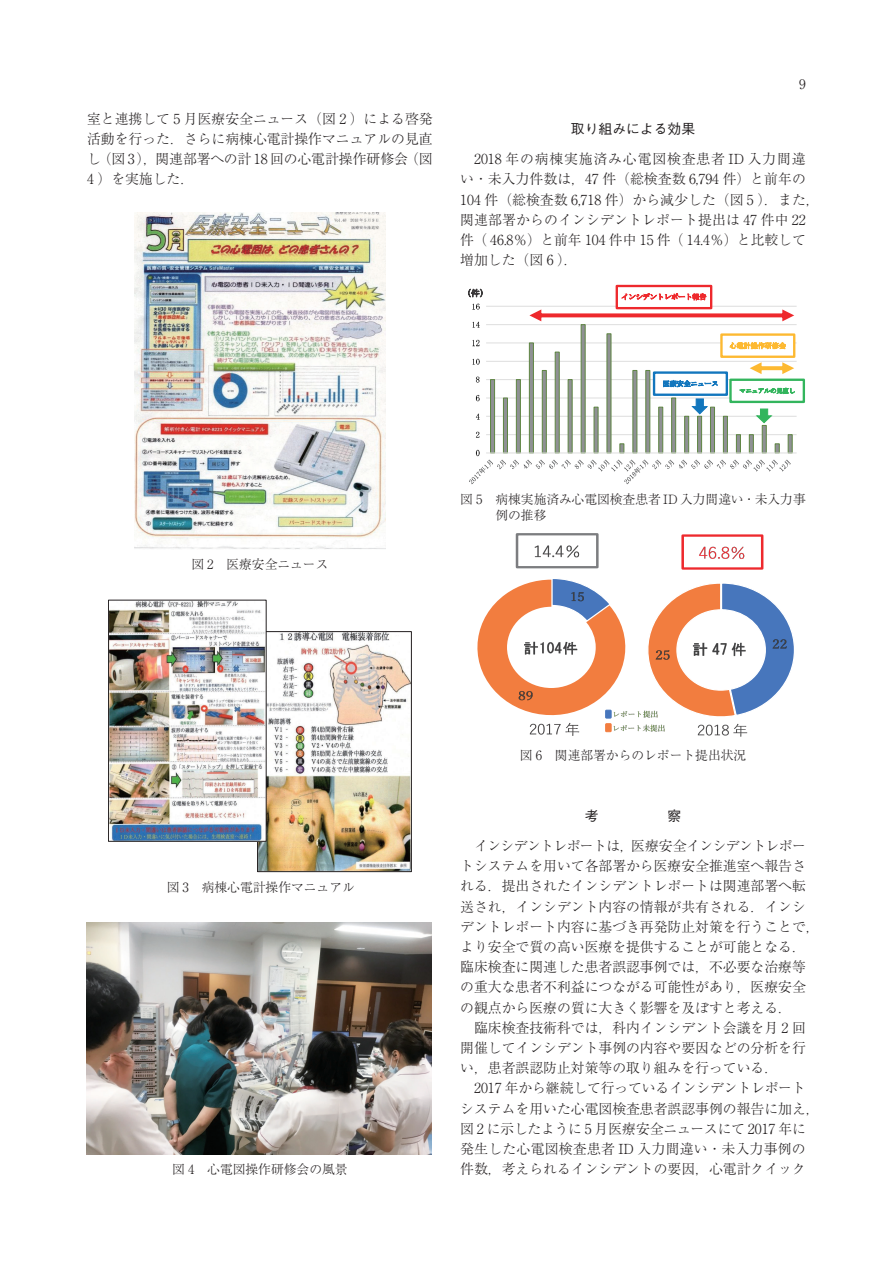
<style>
.page{position:relative;width:893px;height:1263px;background:#fff}
.page>*{position:absolute;margin:0;border:0;box-sizing:border-box;transform-origin:0 0}
.t1{font:300 13.8px/20.2px "Ryumin Pr 5";color:#231f20}
.t2{font:500 13.8px "Gothic BBB Pr 5";color:#231f20}
.t3{font:300 13.35px "Ryumin Pr 5";color:#231f20}
.t4{font:300 12.75px/15.9px "Ryumin Pr 5";color:#231f20}
</style>
<div class="page">
<img style="left:135px;top:213px;width:250px;height:336px">
<img style="left:259px;top:633px;width:151px;height:237px">
<div style="left:257px;top:631px;width:155px;height:241px;border:1px solid #231f20"></div>
<img style="left:110px;top:602px;width:154px;height:237px">
<div style="left:108px;top:600px;width:158px;height:241px;border:1px solid #231f20"></div>
<img style="left:86px;top:922px;width:346px;height:232px">
<hr style="left:486px;top:434px;width:311px;height:1px;background:#dedede">
<hr style="left:486px;top:416px;width:311px;height:1px;background:#dedede">
<hr style="left:486px;top:398px;width:311px;height:1px;background:#dedede">
<hr style="left:486px;top:379px;width:311px;height:1px;background:#dedede">
<hr style="left:486px;top:361px;width:311px;height:1px;background:#dedede">
<hr style="left:486px;top:343px;width:311px;height:1px;background:#dedede">
<hr style="left:486px;top:324px;width:311px;height:1px;background:#dedede">
<hr style="left:486px;top:306px;width:311px;height:1px;background:#dedede">
<div style="left:490px;top:380px;width:5px;height:73px;background:#8f9194"></div>
<hr style="left:503px;top:398px;width:4px;height:55px;background:#8f9194">
<hr style="left:516px;top:380px;width:4px;height:73px;background:#8f9194">
<hr style="left:529px;top:343px;width:4px;height:110px;background:#8f9194">
<hr style="left:542px;top:370px;width:4px;height:83px;background:#8f9194">
<hr style="left:646px;top:370px;width:4px;height:83px;background:#8f9194">
<hr style="left:659px;top:407px;width:4px;height:46px;background:#8f9194">
<hr style="left:672px;top:398px;width:4px;height:55px;background:#8f9194">
<hr style="left:685px;top:416px;width:4px;height:37px;background:#8f9194">
<div style="left:697px;top:416px;width:5px;height:37px;background:#8f9194"></div>
<hr style="left:710px;top:407px;width:4px;height:46px;background:#8f9194">
<hr style="left:723px;top:416px;width:4px;height:37px;background:#8f9194">
<hr style="left:736px;top:435px;width:4px;height:18px;background:#8f9194">
<hr style="left:749px;top:435px;width:4px;height:18px;background:#8f9194">
<hr style="left:762px;top:425px;width:4px;height:28px;background:#8f9194">
<div style="left:490px;top:379px;width:5px;height:74px;border:1px solid #5e8542"></div>
<div style="left:503px;top:398px;width:5px;height:55px;border:1px solid #5e8542"></div>
<div style="left:516px;top:379px;width:5px;height:74px;border:1px solid #5e8542"></div>
<div style="left:529px;top:343px;width:5px;height:110px;border:1px solid #5e8542"></div>
<div style="left:542px;top:370px;width:5px;height:83px;border:1px solid #5e8542"></div>
<div style="left:555px;top:352px;width:4px;height:101px;border:1px solid #5e8542"></div>
<div style="left:568px;top:379px;width:4px;height:74px;border:1px solid #5e8542"></div>
<div style="left:581px;top:324px;width:4px;height:129px;border:1px solid #5e8542"></div>
<div style="left:594px;top:407px;width:4px;height:46px;border:1px solid #5e8542"></div>
<div style="left:607px;top:333px;width:4px;height:120px;border:1px solid #5e8542"></div>
<div style="left:620px;top:443px;width:4px;height:10px;border:1px solid #5e8542"></div>
<div style="left:633px;top:370px;width:4px;height:83px;border:1px solid #5e8542"></div>
<div style="left:645px;top:370px;width:5px;height:83px;border:1px solid #5e8542"></div>
<div style="left:658px;top:407px;width:5px;height:46px;border:1px solid #5e8542"></div>
<div style="left:671px;top:398px;width:5px;height:55px;border:1px solid #5e8542"></div>
<div style="left:684px;top:416px;width:5px;height:37px;border:1px solid #5e8542"></div>
<div style="left:697px;top:416px;width:5px;height:37px;border:1px solid #5e8542"></div>
<div style="left:710px;top:407px;width:5px;height:46px;border:1px solid #5e8542"></div>
<div style="left:723px;top:416px;width:5px;height:37px;border:1px solid #5e8542"></div>
<div style="left:736px;top:434px;width:5px;height:19px;border:1px solid #5e8542"></div>
<div style="left:749px;top:434px;width:5px;height:19px;border:1px solid #5e8542"></div>
<div style="left:762px;top:425px;width:5px;height:28px;border:1px solid #5e8542"></div>
<div style="left:775px;top:443px;width:5px;height:10px;border:1px solid #5e8542"></div>
<div style="left:788px;top:434px;width:4px;height:19px;border:1px solid #5e8542"></div>
<hr style="left:486px;top:453px;width:311px;height:1px;background:#dedede">
<img style="left:475px;top:449px;width:5px;height:8px">
<img style="left:476px;top:431px;width:4px;height:7px">
<img style="left:476px;top:413px;width:4px;height:7px">
<img style="left:475px;top:394px;width:5px;height:8px">
<img style="left:476px;top:376px;width:4px;height:7px">
<img style="left:472px;top:358px;width:8px;height:7px">
<img style="left:472px;top:339px;width:8px;height:8px">
<img style="left:472px;top:321px;width:8px;height:7px">
<img style="left:472px;top:303px;width:8px;height:7px">
<svg style="left:469px;top:460px;width:322px;height:24px"></svg>
<svg style="left:529px;top:309px;width:265px;height:12px"></svg>
<div style="left:730px;top:380px;width:74px;height:22px;background:#fff"></div>
<div style="left:729px;top:379px;width:76px;height:24px;border:2px solid #33b55d"></div>
<svg style="left:740px;top:387px;width:55px;height:7px"></svg>
<svg style="left:468px;top:289px;width:14px;height:8px"></svg>
<div style="left:721px;top:335px;width:73px;height:22px;background:#fff"></div>
<div style="left:720px;top:333px;width:75px;height:25px;border:2px solid #fdb931"></div>
<svg style="left:730px;top:342px;width:56px;height:8px"></svg>
<svg style="left:756px;top:408px;width:17px;height:16px"></svg>
<div style="left:654px;top:373px;width:73px;height:22px;background:#fff"></div>
<div style="left:653px;top:371px;width:75px;height:25px;border:2px solid #1276bd"></div>
<svg style="left:663px;top:380px;width:55px;height:7px"></svg>
<svg style="left:691px;top:398px;width:18px;height:17px"></svg>
<svg style="left:750px;top:362px;width:44px;height:12px"></svg>
<div style="left:616px;top:285px;width:96px;height:24px;border:2px solid #ee292d"></div>
<svg style="left:622px;top:293px;width:84px;height:7px"></svg>
<img style="left:529px;top:728px;width:23px;height:7px">
<img style="left:556px;top:728px;width:18px;height:8px">
<img style="left:574px;top:728px;width:6px;height:5px">
<img style="left:697px;top:728px;width:26px;height:8px">
<img style="left:723px;top:728px;width:19px;height:9px">
<img style="left:742px;top:729px;width:6px;height:5px">
<div style="left:681px;top:534px;width:82px;height:36px;border:2px solid #ee292d"></div>
<img style="left:760px;top:539px;width:1px;height:25px">
<img style="left:699px;top:546px;width:18px;height:13px">
<img style="left:718px;top:546px;width:26px;height:13px">
<img style="left:742px;top:552px;width:3px;height:7px">
<div style="left:516px;top:533px;width:82px;height:35px;border:2px solid #7c7d80"></div>
<img style="left:518px;top:538px;width:78px;height:25px">
<img style="left:523px;top:538px;width:30px;height:25px">
<img style="left:553px;top:538px;width:38px;height:25px">
<img style="left:576px;top:548px;width:17px;height:15px">
<svg style="left:477px;top:579px;width:317px;height:149px"></svg>
<img style="left:607px;top:707px;width:60px;height:15px">
<img style="left:608px;top:707px;width:54px;height:15px">
<img style="left:653px;top:708px;width:14px;height:13px">
<img style="left:607px;top:722px;width:77px;height:11px">
<img style="left:608px;top:722px;width:52px;height:11px">
<img style="left:660px;top:722px;width:16px;height:11px">
<p class="t3" style="left:799px;top:74px;width:8px">9</p>
<p class="t1" style="left:87px;top:107px;width:347px;text-align:justify">室と連携して 5 月医療安全ニュース（図 2 ）による啓発活動を行った．さらに病棟心電計操作マニュアルの見直し（図 3），関連部署への計 18 回の心電計操作研修会（図4 ）を実施した．</p>
<p class="t2" style="left:571px;top:118px;width:126px">取り組みによる効果</p>
<p class="t1" style="left:460px;top:148px;width:361px;text-indent:14px">2018 年の病棟実施済み心電図検査患者 ID 入力間違い・未入力件数は，47 件（総検査数 6,794 件）と前年の<br>104 件（総検査数 6,718 件）から減少した（図 5 ）．また，関連部署からのインシデントレポート提出は 47 件中 22件（ 46.8％）と前年 104 件中 15 件（ 14.4％）と比較して増加した（図 6 ）．</p>
<p class="t4" style="left:191px;top:556px;width:139px">図 2　医療安全ニュース</p>
<p class="t4" style="left:167px;top:878px;width:190px">図 3　病棟心電計操作マニュアル</p>
<p class="t4" style="left:172px;top:1160px;width:177px">図 4　心電図操作研修会の風景</p>
<p class="t4" style="left:495px;top:491px;width:312px;text-indent:-35px">図 5　病棟実施済み心電図検査患者 ID 入力間違い・未入力事例の推移</p>
<p class="t4" style="left:520px;top:746px;width:228px">図 6　関連部署からのレポート提出状況</p>
<p class="t2" style="left:585px;top:804px;width:15px">考</p>
<p class="t2" style="left:668px;top:804px;width:15px">察</p>
<p class="t1" style="left:460px;top:835px;width:361px;text-indent:14px">インシデントレポートは，医療安全インシデントレポートシステムを用いて各部署から医療安全推進室へ報告される．提出されたインシデントレポートは関連部署へ転送され，インシデント内容の情報が共有される．インシデントレポート内容に基づき再発防止対策を行うことで，より安全で質の高い医療を提供することが可能となる．臨床検査に関連した患者誤認事例では，不必要な治療等の重大な患者不利益につながる可能性があり，医療安全の観点から医療の質に大きく影響を及ぼすと考える．</p>
<p class="t1" style="left:460px;top:1016px;width:347px;text-align:justify;text-indent:14px">臨床検査技術科では，科内インシデント会議を月 2 回開催してインシデント事例の内容や要因などの分析を行い，患者誤認防止対策等の取り組みを行っている．</p>
<p class="t1" style="left:460px;top:1077px;width:361px;text-indent:14px">2017 年から継続して行っているインシデントレポートシステムを用いた心電図検査患者誤認事例の報告に加え，図 2 に示したように 5 月医療安全ニュースにて 2017 年に発生した心電図検査患者 ID 入力間違い・未入力事例の件数，考えられるインシデントの要因，心電計クイック</p>
</div>
